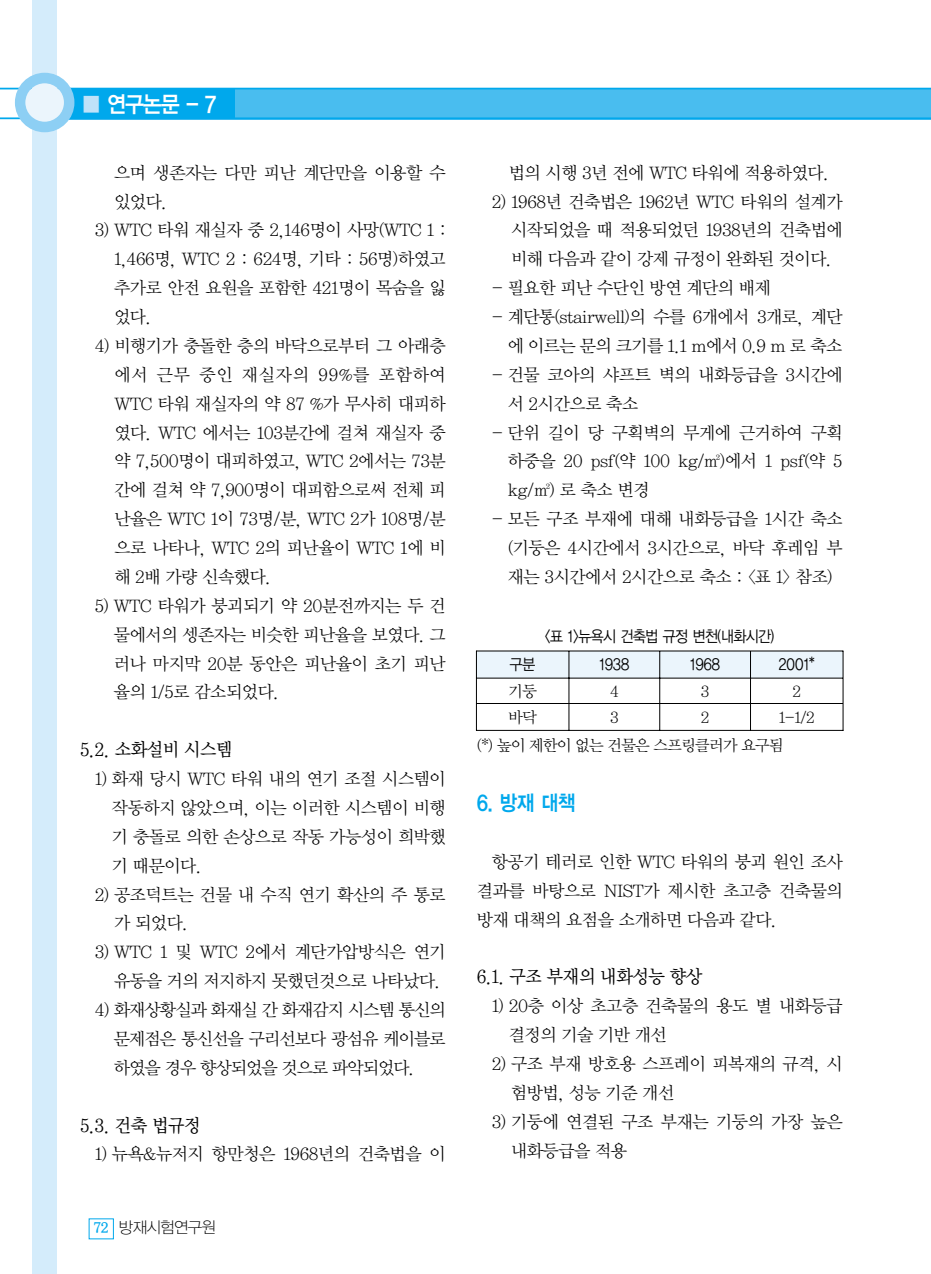
<style>
.page{position:relative;width:931px;height:1274px;background:#fff}
.page>*{position:absolute;margin:0;border:0;box-sizing:border-box;transform-origin:0 0}
.t1{font:22.75px "YGO14";color:#fff;scale:.9 1}
.t2{font:21px "YGO14";color:#00a8ec;scale:.9 1}
.t3{font:18.72px "Y Mj O13";letter-spacing:-.095em;color:#000;scale:.95 1}
.t4{font:17.5px/28.9px "Y Mj O12";letter-spacing:-.095em;color:#000;text-align:justify}
.t5{font:15.75px "Y Mj O12";letter-spacing:-.115em;color:#000}
.t6{font:15.75px "YGO12";letter-spacing:-.13em;color:#000;scale:.9 1}
.t7{font:15.75px "YGO11";letter-spacing:-.125em;color:#000}
.s1{font-family:"Y Mj O24";color:#00a8ec}
</style>
<div class="page">
<div style="left:67px;top:89px;width:864px;height:30px;background:#49bdef"></div>
<div style="left:67px;top:89px;width:168px;height:30px;background:#00a8ec"></div>
<hr style="left:0;top:88px;width:931px;height:1px;background:#00a8ec">
<hr style="left:0;top:117px;width:931px;height:2px;background:#00a8ec">
<div style="left:32px;top:0;width:25px;height:1274px;background:#d4ecfb"></div>
<div style="left:25px;top:83px;width:39px;height:39px;background:#ebf5fc;border-radius:50%"></div>
<div style="left:15px;top:73px;width:59px;height:59px;border:10px solid #8dcff4;border-radius:50%"></div>
<div style="left:477px;top:651px;width:92px;height:27px;background:#ebf5fc"></div>
<div style="left:569px;top:651px;width:91px;height:27px;background:#ebf5fc"></div>
<div style="left:660px;top:651px;width:91px;height:27px;background:#ebf5fc"></div>
<div style="left:751px;top:651px;width:92px;height:27px;background:#ebf5fc"></div>
<hr style="left:476px;top:651px;width:367px;height:1px;background:#000">
<hr style="left:477px;top:678px;width:366px;height:1px;background:#000">
<hr style="left:477px;top:703px;width:366px;height:1px;background:#000">
<hr style="left:476px;top:730px;width:367px;height:1px;background:#000">
<hr style="left:476px;top:651px;width:1px;height:80px;background:#000">
<hr style="left:569px;top:651px;width:1px;height:79px;background:#000">
<hr style="left:659px;top:651px;width:1px;height:79px;background:#000">
<hr style="left:750px;top:651px;width:1px;height:79px;background:#000">
<hr style="left:843px;top:651px;width:1px;height:80px;background:#000">
<h1 class="t1" style="left:107px;top:94px;width:124px">연구논문 - 7</h1>
<p class="t4" style="left:113px;top:159px;width:334px">으며 생존자는 다만 피난 계단만을 이용할 수 있었다.</p>
<p class="t4" style="left:113px;top:217px;width:334px;text-indent:-19px">3) WTC 타워 재실자 중 2,146명이 사망(WTC 1 :<br>1,466명, WTC 2 : 624명, 기타 : 56명)하였고 추가로 안전 요원을 포함한 421명이 목숨을 잃 었다.</p>
<p class="t4" style="left:114px;top:332px;width:334px;text-indent:-19px">4) 비행기가 충돌한 층의 바닥으로부터 그 아래층 에서 근무 중인 재실자의 99%를 포함하여 WTC 타워 재실자의 약 87 %가 무사히 대피하 였다. WTC 에서는 103분간에 걸쳐 재실자 중 약 7,500명이 대피하였고, WTC 2에서는 73분 간에 걸쳐 약 7,900명이 대피함으로써 전체 피 난율은 WTC 1이 73명/분, WTC 2가 108명/분 으로 나타나, WTC 2의 피난율이 WTC 1에 비 해 2배 가량 신속했다.</p>
<p class="t4" style="left:113px;top:592px;width:335px;text-indent:-19px">5) WTC 타워가 붕괴되기 약 20분전까지는 두 건 물에서의 셍존자는 비슷한 피난율을 보였다. 그 러나 마지막 20분 동안은 피난율이 초기 피난 율의 1/5로 감소되었다.</p>
<p class="t3" style="left:79px;top:741px;width:164px">5.2. 소화설비 시스템</p>
<p class="t4" style="left:111px;top:765px;width:337px;text-indent:-17px">1) 화재 당시 WTC 타워 내의 연기 조절 시스템이 작동하지 않았으며, 이는 이러한 시스템이 비행 기 충돌로 의한 손상으로 작동 가능성이 희박했 기 때문이다.</p>
<p class="t4" style="left:113px;top:881px;width:334px;text-indent:-19px">2) 공조덕트는 건물 내 수직 연기 확산의 주 통로 가 되었다.</p>
<p class="t4" style="left:94px;top:939px;width:354px;text-align:right">3) WTC 1 및 WTC 2에서 계단가압방식은 연기 유동을 거의 저지하지 못했던것으로 나타났다.</p>
<p class="t4" style="left:113px;top:996px;width:335px;text-indent:-19px">4) 화재상황실과 화재실 간 화재감지 시스템 통신의 문제점은 통신선을 구리선보다 광섬유 케이블로 하였을 경우 향상되었을 것으로 파악되었다.</p>
<p class="t3" style="left:79px;top:1116px;width:130px">5.3. 건축 법규정</p>
<p class="t4" style="left:94px;top:1141px;width:354px">1) 뉴욕&amp;뉴저지 항만청은 1968년의 건축법을 이</p>
<p class="t7" style="left:93px;top:1220px;width:125px"><span class="s1">72</span> 방재시험연구원</p>
<p class="t4" style="left:508px;top:159px;width:323px">법의 시행 3년 전에 WTC 타워에 적용하였다.</p>
<p class="t4" style="left:510px;top:188px;width:334px;text-indent:-19px">2) 1968년 건축법은 1962년 WTC 타워의 설계가 시작되었을 때 적용되었던 1938년의 건축법에 비해 다음과 같이 강제 규정이 완화된 것이다.</p>
<p class="t4" style="left:491px;top:275px;width:282px">- 필요한 피난 수단인 방연 계단의 배제</p>
<p class="t4" style="left:491px;top:303px;width:354px;text-align:right">- 계단통(stairwell)의 수를 6개에서 3개로, 계단 에 이르는 문의 크기를 1.1 m에서 0.9 m 로 축소</p>
<p class="t4" style="left:507px;top:361px;width:338px;text-indent:-16px">- 건물 코아의 샤프트 벽의 내화등급을 3시간에 서 2시간으로 축소</p>
<p class="t4" style="left:507px;top:419px;width:338px;text-indent:-16px">- 단위 길이 당 구획벽의 무게에 근거하여 구획 하중을 20 psf(약 100 kg/㎡)에서 1 psf(약 5 kg/㎡) 로 축소 변경</p>
<p class="t4" style="left:507px;top:506px;width:338px;text-indent:-16px">- 모든 구조 부재에 대해 내화등급을 1시간 축소 (기둥은 4시간에서 3시간으로, 바닥 후레임 부 재는 3시간에서 2시간으로 축소 : &lt;표 1&gt; 참조)</p>
<p class="t6" style="left:544px;top:629px;width:258px">&lt;표 1&gt;뉴욕시 건축법 규정 변천(내화시간)</p>
<p class="t6" style="left:509px;top:657px;width:31px">구분</p>
<p class="t6" style="left:599px;top:657px;width:36px">1938</p>
<p class="t6" style="left:690px;top:657px;width:36px">1968</p>
<p class="t6" style="left:778px;top:657px;width:43px">2001*</p>
<p class="t5" style="left:508px;top:684px;width:31px">기둥</p>
<p class="t5" style="left:609px;top:684px;width:12px">4</p>
<p class="t5" style="left:700px;top:684px;width:11px">3</p>
<p class="t5" style="left:792px;top:684px;width:11px">2</p>
<p class="t5" style="left:508px;top:710px;width:31px">바닥</p>
<p class="t5" style="left:609px;top:710px;width:11px">3</p>
<p class="t5" style="left:700px;top:710px;width:11px">2</p>
<p class="t5" style="left:778px;top:710px;width:39px">1-1/2</p>
<p class="t5" style="left:476px;top:738px;width:310px">(*) 높이 제한이 없는 건물은 스프링클러가 요구됨</p>
<p class="t2" style="left:476px;top:793px;width:113px">6. 방재 대책</p>
<p class="t4" style="left:476px;top:848px;width:369px;text-indent:15px">항공기 테러로 인한 WTC 타워의 붕괴 원인 조사 결과를 바탕으로 NIST가 제시한 초고층 건축물의 방재 대책의 요점을 소개하면 다음과 같다.</p>
<p class="t3" style="left:476px;top:968px;width:240px">6.1. 구조 부재의 내화성능 향상</p>
<p class="t4" style="left:508px;top:993px;width:337px;text-indent:-17px">1) 20층 이상 초고층 건축물의 용도 별 내화등급 결정의 기술 기반 개선</p>
<p class="t4" style="left:510px;top:1050px;width:334px;text-indent:-19px">2) 구조 부재 방호용 스프레이 피복재의 규격, 시 험방법, 성능 기준 개선</p>
<p class="t4" style="left:510px;top:1108px;width:334px;text-indent:-19px">3) 기둥에 연결된 구조 부재는 기둥의 가장 높은 내화등급을 적용</p>
</div>
